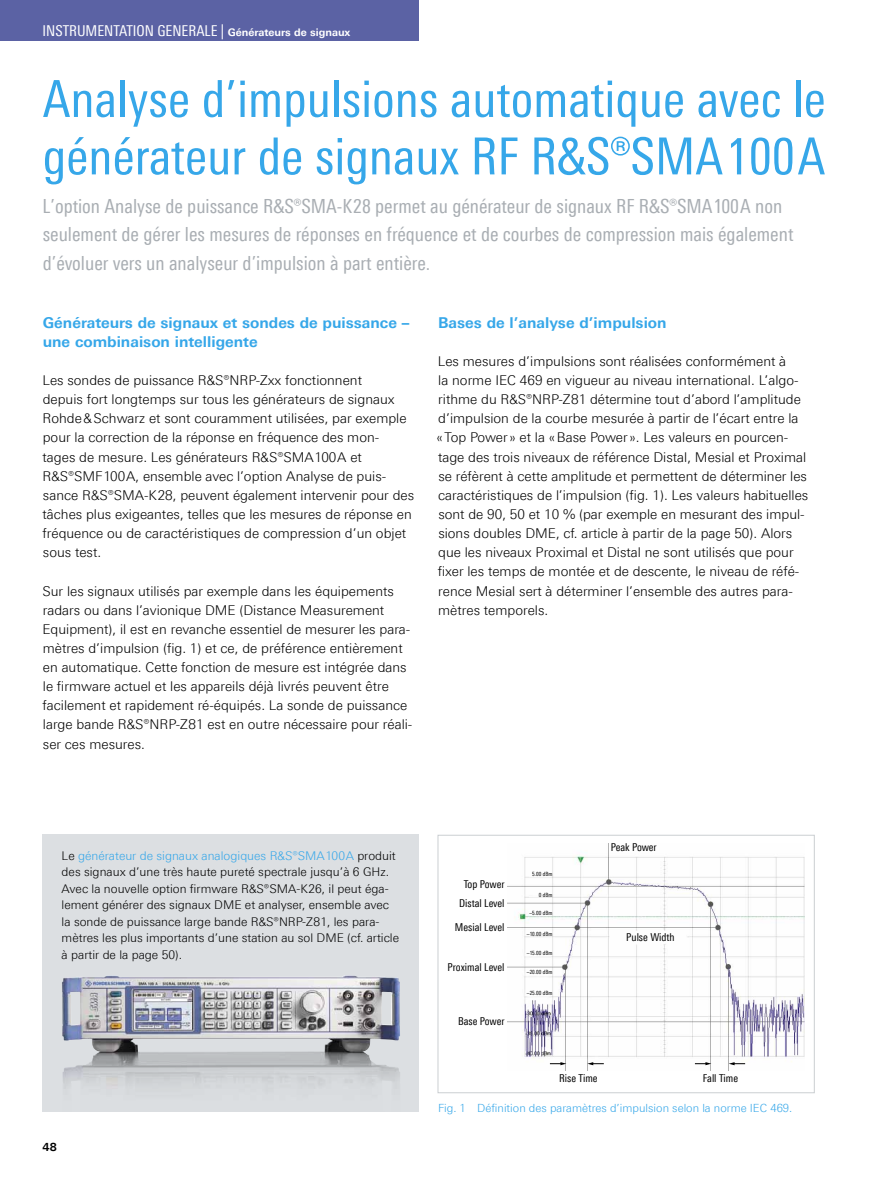
<style>
.page{position:relative;width:893px;height:1191px;background:#fff}
.page>*{position:absolute;margin:0;border:0;box-sizing:border-box;transform-origin:0 0}
._01_Titel_klein{font:51px/57.4px "Linotype Univers 420 Cn";color:#36a7e9}
._02_Einleitung_klein{font:19.5px/28.7px "Linotype Univers 420 Cn";color:#a9aeb3}
._03_Überschrift_1{font:700 15px/19.2px "Linotype Univers 630";color:#36a7e9}
.Rubrik_libü{font:15px "Linotype Univers 420 Cn";color:#fff}
._04_Fließtext{font:300 13.5px/19.2px "Linotype Univers 330";color:#000}
._8_pt{font:300 12px/16.5px "Linotype Univers 330";color:#000}
.Bildlegende{font:300 11.25px "Linotype Univers 330";color:#36a7e9}
.t1{font:700 11.25px "Linotype Univers 630";color:#000}
.t2{font:10.8px/18.5px "Linotype Univers 420 Cn";color:#000;text-align:center}
.t3{font:5.85px "Linotype Univers 420 Cn";color:#000}
.s1{font-family:"Linotype Univers 630";font-weight:700;font-size:10.5px}
.s2{color:#36a7e9}
</style>
<div class="page">
<div style="left:43px;top:835px;width:376px;height:276px;background:#dcdfe2"></div>
<img style="left:62px;top:1052px;width:338px;height:37px">
<img style="left:62px;top:975px;width:338px;height:77px">
<img style="left:508px;top:843px;width:297px;height:227px">
<svg style="left:695px;top:1062px;width:16px;height:3px"></svg>
<svg style="left:729px;top:1062px;width:16px;height:3px"></svg>
<svg style="left:550px;top:1062px;width:16px;height:3px"></svg>
<svg style="left:587px;top:1062px;width:17px;height:3px"></svg>
<div style="left:438px;top:835px;width:377px;height:258px;border:1px solid #cbcfd2"></div>
<div style="left:0;top:0;width:419px;height:40px;background:#5b62a4"></div>
<p class="Rubrik_libü" style="left:43px;top:22px;width:309px">INSTRUMENTATION GENERALE | <span class="s1">Générateurs de signaux</span></p>
<p class="_01_Titel_klein" style="left:43px;top:70px;width:785px">Analyse d’impulsions automatique avec le générateur de signaux RF R&amp;S®SMA100A</p>
<p class="_02_Einleitung_klein" style="left:42px;top:191px;width:752px">L’option Analyse de puissance R&amp;S®SMA-K28 permet au générateur de signaux RF R&amp;S®SMA100A non seulement de gérer les mesures de réponses en fréquence et de courbes de compression mais également d’évoluer vers un analyseur d’impulsion à part entière.</p>
<p class="_03_Überschrift_1" style="left:43px;top:312px;width:368px">Générateurs de signaux et sondes de puissance – une combinaison intelligente</p>
<p class="_04_Fließtext" style="left:42px;top:370px;width:373px">Les sondes de puissance R&amp;S®NRP-Zxx fonctionnent<br>depuis fort longtemps sur tous les générateurs de signaux Rohde&amp;Schwarz et sont couramment utilisées, par exemple pour la correction de la réponse en fréquence des mon&shy;tages de mesure. Les générateurs R&amp;S®SMA100A et R&amp;S®SMF100A, ensemble avec l’option Analyse de puis&shy;sance R&amp;S®SMA-K28, peuvent également intervenir pour des tâches plus exigeantes, telles que les mesures de réponse en fréquence ou de caractéristiques de compression d’un objet sous test.</p>
<p class="_04_Fließtext" style="left:42px;top:581px;width:371px">Sur les signaux utilisés par exemple dans les équipements radars ou dans l’avionique DME (Distance Measurement Equipment), il est en revanche essentiel de mesurer les para&shy;mètres d’impulsion (fig. 1) et ce, de préférence entièrement en automatique. Cette fonction de mesure est intégrée dans le firmware actuel et les appareils déjà livrés peuvent être facilement et rapidement ré-équipés. La sonde de puissance large bande R&amp;S®NRP-Z81 est en outre nécessaire pour réali&shy;ser ces mesures.</p>
<p class="_03_Überschrift_1" style="left:438px;top:312px;width:230px">Bases de l’analyse d’impulsion</p>
<p class="_04_Fließtext" style="left:437px;top:351px;width:373px">Les mesures d’impulsions sont réalisées conformément à<br>la norme IEC 469 en vigueur au niveau international. L’algo&shy;rithme du R&amp;S®NRP-Z81 détermine tout d’abord l’amplitude d’impulsion de la courbe mesurée à partir de l’écart entre la «Top Power » et la «Base Power ». Les valeurs en pourcen&shy;tage des trois niveaux de référence Distal, Mesial et Proximal se réfèrent à cette amplitude et permettent de déterminer les caractéristiques de l’impulsion (fig. 1). Les valeurs habituelles sont de 90, 50 et 10 % (par exemple en mesurant des impul&shy;sions doubles DME, cf. article à partir de la page 50). Alors que les niveaux Proximal et Distal ne sont utilisés que pour fixer les temps de montée et de descente, le niveau de réfé&shy;rence Mesial sert à déterminer l’ensemble des autres para&shy;mètres temporels.</p>
<p class="_8_pt" style="left:62px;top:847px;width:339px">Le <span class="s2">générateur de signaux analogiques R&amp;S®SMA100A</span> produit des signaux d’une très haute pureté spectrale jusqu’à 6 GHz.<br>Avec la nouvelle option firmware R&amp;S®SMA-K26, il peut éga&shy;lement générer des signaux DME et analyser, ensemble avec la sonde de puissance large bande R&amp;S®NRP-Z81, les para&shy;mètres les plus importants d’une station au sol DME (cf. article à partir de la page 50).</p>
<p class="t1" style="left:42px;top:1139px;width:16px">48</p>
<p class="t2" style="left:459px;top:875px;width:47px">Top Power<br>Distal Level</p>
<p class="t2" style="left:455px;top:918px;width:51px">Mesial Level</p>
<p class="t2" style="left:448px;top:957px;width:59px">Proximal Level</p>
<p class="t2" style="left:458px;top:1012px;width:48px">Base Power</p>
<p class="t3" style="left:532px;top:870px;width:22px">5.00 dBm</p>
<p class="t3" style="left:539px;top:891px;width:15px">0 dBm</p>
<p class="t3" style="left:529px;top:909px;width:25px">–5.00 dBm</p>
<p class="t3" style="left:527px;top:930px;width:27px">–10.00 dBm</p>
<p class="t3" style="left:527px;top:950px;width:27px">–15.00 dBm</p>
<p class="t3" style="left:527px;top:968px;width:27px">–20.00 dBm</p>
<p class="t3" style="left:527px;top:989px;width:27px">–25.00 dBm</p>
<p class="t2" style="left:611px;top:838px;width:47px">Peak Power</p>
<p class="t2" style="left:626px;top:927px;width:50px">Pulse Width</p>
<p class="t2" style="left:559px;top:1069px;width:40px">Rise Time</p>
<p class="t2" style="left:703px;top:1069px;width:37px">Fall Time</p>
<p class="Bildlegende" style="left:438px;top:1101px;width:356px">Fig. 1 Définition des paramètres d’impulsion selon la norme IEC 469.</p>
</div>
